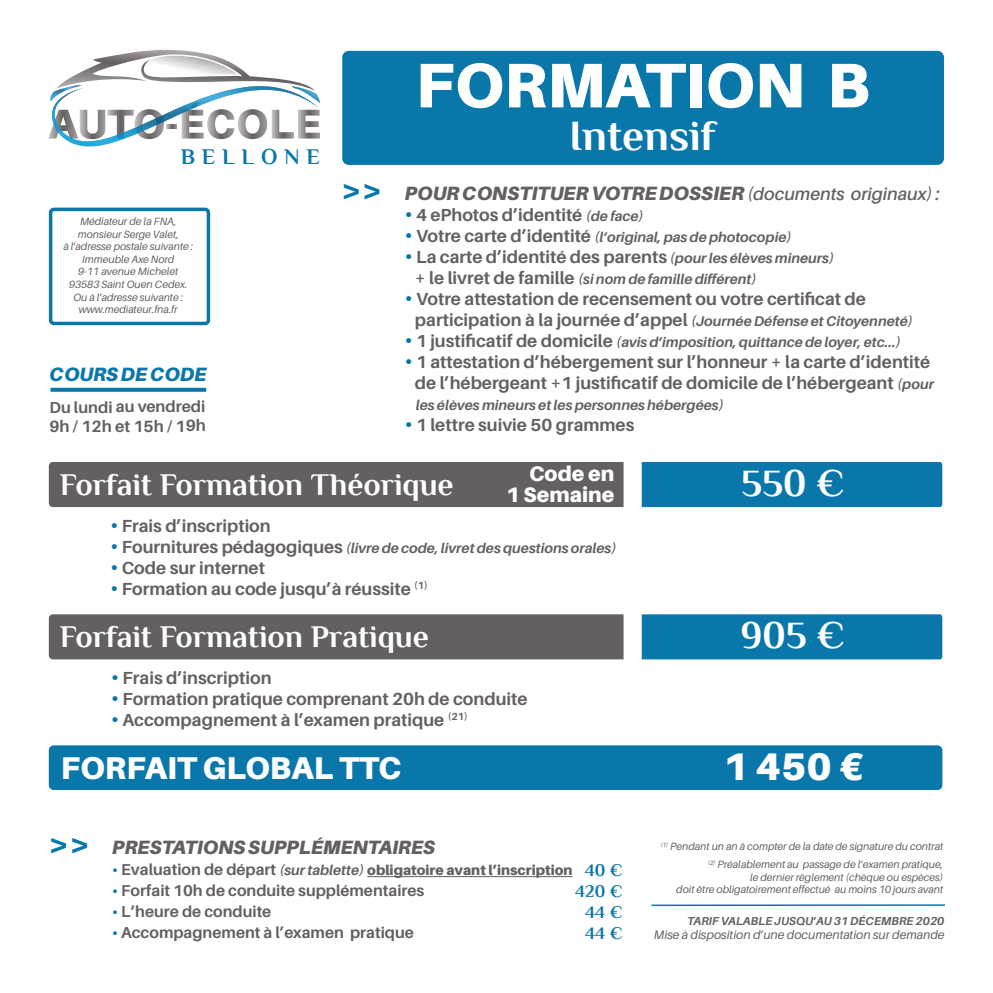
<style>
.page{position:relative;width:993px;height:993px;background:#fff}
.page>*{position:absolute;margin:0;border:0;box-sizing:border-box;transform-origin:0 0}
.t1{font:900 63px "Aileron";color:#fff}
.t2{font:700 43.05px "Philosopher";color:#fff}
.t3{font:700 38.5px "Philosopher";color:#fff}
.t4{font:900 38.5px "Aileron";color:#fff}
.t5{font:700 31.5px "Philosopher";color:#fff}
.t6{font:900 31.5px "Aileron";color:#fff}
.t7{font:700 22.4px "Philosopher";color:#0a77aa}
.t8{font:900 21px/21px "Aileron";color:#fff;text-align:right}
.t9{font:italic 900 19.25px "Aileron";color:#646062}
.t10{font:italic 900 19.25px "Aileron";letter-spacing:-.005em;color:#0a77aa}
.t11{font:700 17.5px/21px "Aileron";color:#646062}
.t12{font:700 17.5px/21px "Philosopher";color:#0a77aa;text-align:center}
.t13{font:700 16.28px "Aileron";letter-spacing:-.005em;color:#646062}
.t14{font:700 15.92px "Aileron";letter-spacing:-.005em;color:#646062}
.t15{font:700 15.75px "Aileron";color:#646062}
.t16{font:italic 700 14px "Aileron";color:#646062}
.t17{font:900 14px "Aileron";color:#646062}
.t18{font:italic 12.25px "Aileron";color:#646062}
.t19{font:italic 700 11.55px "Aileron";color:#646062}
.t20{font:italic 10.5px/12.6px "Aileron";color:#646062;text-align:right}
.s1{font-style:normal;font-size:31.5px;color:#0a77aa}
.s2{font-weight:600;font-size:17.5px}
.s3{font-size:21px;color:#0a77aa}
.s4{font-style:italic;font-size:14px}
.s5{font-style:normal;font-size:21px;color:#0a77aa}
.s6{font-style:normal;font-size:17.5px}
.s7{font-weight:700;font-size:15.75px;color:#0a77aa}
.s8{font-weight:700;font-size:15.75px}
.s9{font-weight:700;font-style:italic}
.s10{color:#0a77aa}
</style>
<div class="page">
<div style="left:49px;top:745px;width:893px;height:44px;background:#0a77aa;border-radius:5px"></div>
<div style="left:49px;top:462px;width:574px;height:45px;background:#646062"></div>
<div style="left:641px;top:462px;width:301px;height:45px;background:#0a77aa"></div>
<div style="left:49px;top:614px;width:574px;height:45px;background:#646062"></div>
<div style="left:641px;top:614px;width:301px;height:45px;background:#0a77aa"></div>
<svg style="left:48px;top:50px;width:272px;height:97px"></svg>
<div style="left:342px;top:51px;width:601px;height:114px;background:#0a77aa;border-radius:6px"></div>
<svg style="left:51px;top:387px;width:155px;height:4px"></svg>
<hr style="left:651px;top:904px;width:293px;height:1px;background:#0a77aa">
<div style="left:49px;top:207px;width:161px;height:118px;border:4px solid #0a77aa;border-radius:3px"></div>
<hr style="left:367px;top:876px;width:205px;height:1px;background:#646062">
<p class="t7" style="left:181px;top:145px;width:140px">B E L L O N E</p>
<p class="t20" style="left:63px;top:215px;width:131px;text-align:center">Médiateur de la FNA, monsieur Serge Valet,<br>à l’adresse postale suivante :<br>Immeuble Axe Nord<br>9-11 avenue Michelet<br>93583 Saint Ouen Cedex.<br>Ou à l’adresse suivante : www.mediateur.fna.fr</p>
<p class="t10" style="left:49px;top:363px;width:159px">COURS DE CODE</p>
<p class="t14" style="left:49px;top:398px;width:158px">Du lundi au vendredi</p>
<p class="t13" style="left:49px;top:417px;width:158px">9h / 12h et 15h / 19h</p>
<h1 class="t1" style="left:415px;top:49px;width:455px">FORMATION B</h1>
<h2 class="t2" style="left:569px;top:113px;width:148px">Intensif</h2>
<p class="t9" style="left:341px;top:182px;width:599px"><span class="s1">&gt;&gt;</span> POUR CONSTITUER VOTRE DOSSIER <span class="s2">(documents originaux) :</span></p>
<p class="t11" style="left:404px;top:204px;width:240px"><span class="s3">•</span> 4 ePhotos d’identité <span class="s4">(de face)</span></p>
<p class="t16" style="left:404px;top:229px;width:388px"><span class="s5">•</span> <span class="s6">Votre carte d’identité</span> (l’original, pas de photocopie)</p>
<p class="t11" style="left:404px;top:246px;width:430px"><span class="s3">•</span> La carte d’identité des parents <span class="s4">(pour les élèves mineurs)</span></p>
<p class="t16" style="left:415px;top:271px;width:343px"><span class="s6">+ le livret de famille</span> (si nom de famille différent)</p>
<p class="t11" style="left:415px;top:288px;width:499px;text-indent:-10px"><span class="s3">•</span> Votre attestation de recensement ou votre certificat de participation à la journée d’appel <span class="s4">(Journée Défense et Citoyenneté)</span></p>
<p class="t16" style="left:404px;top:334px;width:497px"><span class="s5">•</span> <span class="s6">1 justificatif de domicile</span> (avis d’imposition, quittance de loyer, etc...)</p>
<p class="t11" style="left:404px;top:351px;width:530px;text-align:center"><span class="s3">•</span> 1 attestation d’hébergement sur l’honneur + la carte d’identité de l’hébergeant +1 justificatif de domicile de l’hébergeant <span class="s4">(pour</span></p>
<p class="t16" style="left:416px;top:397px;width:309px">les élèves mineurs et les personnes hébergées)</p>
<p class="t11" style="left:404px;top:414px;width:231px"><span class="s3">•</span> 1 lettre suivie 50 grammes</p>
<p class="t8" style="left:506px;top:463px;width:110px">Code en<br>1 Semaine</p>
<h3 class="t5" style="left:60px;top:467px;width:395px">Forfait Formation Théorique</h3>
<h3 class="t3" style="left:740px;top:462px;width:105px">550 €</h3>
<p class="t11" style="left:110px;top:515px;width:162px"><span class="s3">•</span> Frais d’inscription</p>
<p class="t16" style="left:110px;top:539px;width:507px"><span class="s5">•</span> <span class="s6">Fournitures pédagogiques</span> (livre de code, livret des questions orales)</p>
<p class="t11" style="left:110px;top:557px;width:156px"><span class="s3">•</span> Code sur internet</p>
<p class="t11" style="left:110px;top:578px;width:319px"><span class="s3">•</span> Formation au code jusqu’à réussite <sup>(1)</sup></p>
<h3 class="t5" style="left:60px;top:619px;width:370px">Forfait Formation Pratique</h3>
<h3 class="t3" style="left:740px;top:615px;width:106px">905 €</h3>
<p class="t11" style="left:111px;top:667px;width:162px"><span class="s3">•</span> Frais d’inscription</p>
<p class="t11" style="left:111px;top:688px;width:417px"><span class="s3">•</span> Formation pratique comprenant 20h de conduite</p>
<p class="t11" style="left:111px;top:709px;width:358px"><span class="s3">•</span> Accompagnement à l’examen pratique <sup>(21)</sup></p>
<h3 class="t6" style="left:61px;top:749px;width:342px">FORFAIT GLOBAL TTC</h3>
<h3 class="t4" style="left:723px;top:743px;width:142px">1 450 €</h3>
<p class="t9" style="left:49px;top:836px;width:387px"><span class="s1">&gt;&gt;</span> PRESTATIONS SUPPLÉMENTAIRES</p>
<p class="t17" style="left:112px;top:861px;width:461px"><span class="s7">•</span> <span class="s8">Evaluation de départ</span> <span class="s9">(sur tablette)</span> obligatoire avant l’inscription</p>
<p class="t15" style="left:112px;top:881px;width:313px"><span class="s10">•</span> Forfait 10h de conduite supplémentaires</p>
<p class="t15" style="left:112px;top:902px;width:160px"><span class="s10">•</span> L’heure de conduite</p>
<p class="t15" style="left:112px;top:923px;width:303px"><span class="s10">•</span> Accompagnement à l’examen pratique</p>
<p class="t12" style="left:575px;top:859px;width:49px">40 €<br>420 €<br>44 €<br>44 €</p>
<p class="t20" style="left:660px;top:837px;width:284px;line-height:17.5px"><sup>(1)</sup> Pendant un an à compter de la date de signature du contrat <sup>(2)</sup> Préalablement au passage de l’examen pratique,</p>
<p class="t20" style="left:676px;top:870px;width:268px">le dernier règlement (chèque ou espèces)<br>doit être obligatoirement effectué au moins 10 jours avant</p>
<p class="t19" style="left:687px;top:913px;width:259px">TARIF VALABLE JUSQU’AU 31 DÉCEMBRE 2020</p>
<p class="t18" style="left:653px;top:928px;width:292px">Mise à disposition d’une documentation sur demande</p>
</div>
